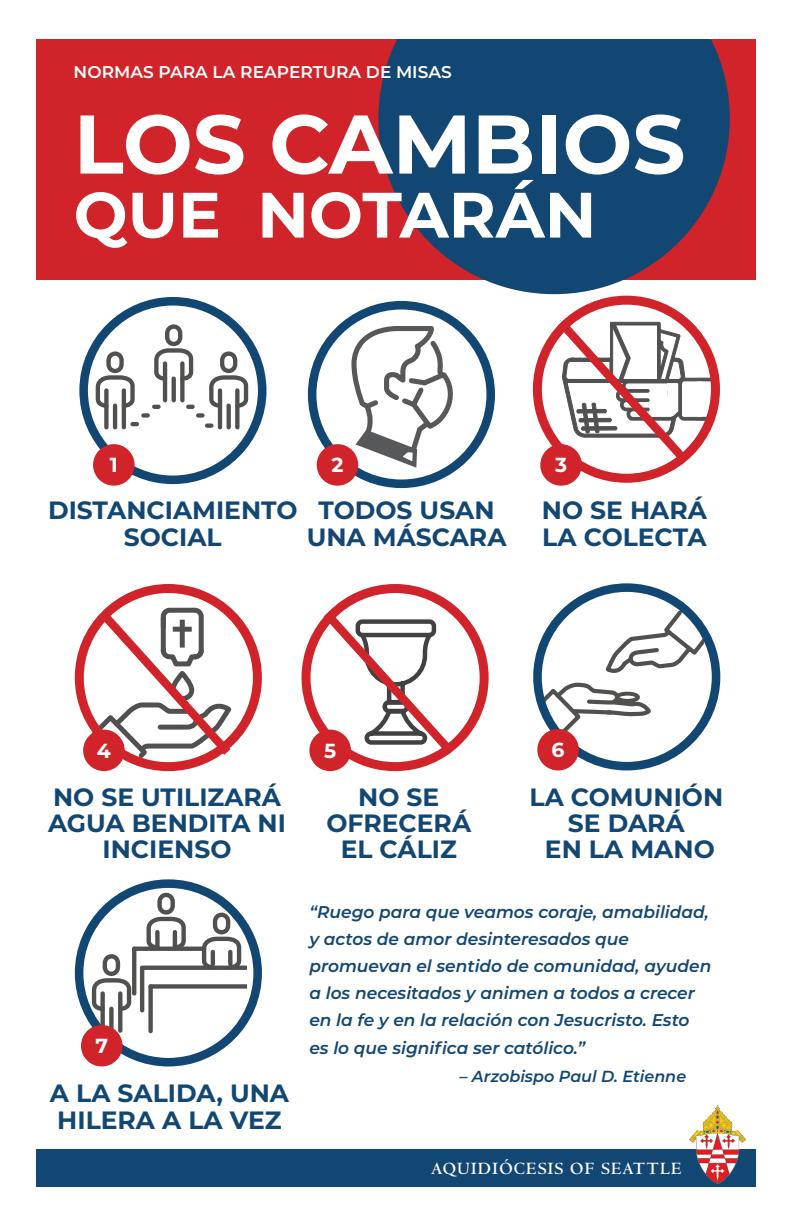
<style>
.page{position:relative;width:792px;height:1224px;background:#fff}
.page>*{position:absolute;margin:0;border:0;box-sizing:border-box;transform-origin:0 0}
.t1{font:700 83px "Montserrat";color:#fff}
.t2{font:700 64px "Montserrat";color:#fff}
.t3{font:700 25px/26px "Montserrat";color:#124773;text-align:center}
.t4{font:700 20.4px "Montserrat";color:#fff}
.t5{font:700 18px "Centaur";letter-spacing:.06em;color:#fff}
.t6{font:italic 600 17px/27.2px "Montserrat";color:#124773}
.t7{font:600 17px "Montserrat";color:#fff}
.t8{font:italic 600 16px "Montserrat";color:#124773}
</style>
<div class="page">
<svg style="left:312px;top:305px;width:179px;height:179px"></svg>
<div style="left:308px;top:301px;width:187px;height:187px;border:9px solid #124773;border-radius:50%"></div>
<svg style="left:539px;top:682px;width:112px;height:58px"></svg>
<svg style="left:605px;top:610px;width:99px;height:63px"></svg>
<div style="left:617px;top:694px;width:21px;height:7px;background:#fff;border-radius:50%"></div>
<div style="left:615px;top:692px;width:25px;height:11px;border:4px solid #50504f;border-radius:50%"></div>
<div style="left:75px;top:584px;width:187px;height:187px;border:9px solid #d1232a;border-radius:50%"></div>
<div style="left:36px;top:35px;width:720px;height:244px;background:#d1232a"></div>
<svg style="left:84px;top:301px;width:178px;height:179px"></svg>
<div style="left:79px;top:297px;width:187px;height:187px;border:9px solid #124773;border-radius:50%"></div>
<div style="left:533px;top:583px;width:187px;height:187px;border:9px solid #124773;border-radius:50%"></div>
<svg style="left:306px;top:589px;width:178px;height:178px"></svg>
<div style="left:302px;top:584px;width:187px;height:187px;border:9px solid #d1232a;border-radius:50%"></div>
<div style="left:75px;top:879px;width:187px;height:187px;border:9px solid #124773;border-radius:50%"></div>
<div style="left:533px;top:296px;width:187px;height:187px;border:9px solid #d1232a;border-radius:50%"></div>
<svg style="left:378px;top:38px;width:352px;height:256px;fill:#124773"></svg>
<div style="left:0;top:0;width:792px;height:38px;background:#fff"></div>
<svg style="left:133px;top:422px;width:4px;height:4px"></svg>
<hr style="left:122px;top:390px;width:4px;height:37px;background:#50504f">
<div style="left:104px;top:390px;width:5px;height:37px;background:#50504f"></div>
<hr style="left:113px;top:406px;width:4px;height:21px;background:#50504f">
<svg style="left:95px;top:349px;width:42px;height:61px"></svg>
<svg style="left:143px;top:324px;width:105px;height:104px"></svg>
<svg style="left:351px;top:326px;width:106px;height:142px"></svg>
<svg style="left:144px;top:892px;width:44px;height:55px"></svg>
<svg style="left:134px;top:947px;width:66px;height:4px"></svg>
<svg style="left:118px;top:1013px;width:4px;height:18px"></svg>
<div style="left:100px;top:993px;width:5px;height:38px;background:#50504f"></div>
<div style="left:109px;top:1009px;width:5px;height:22px;background:#50504f"></div>
<svg style="left:92px;top:954px;width:41px;height:59px"></svg>
<svg style="left:200px;top:910px;width:43px;height:56px"></svg>
<hr style="left:142px;top:966px;width:105px;height:4px;background:#50504f">
<div style="left:151px;top:984px;width:96px;height:5px;background:#50504f"></div>
<hr style="left:132px;top:949px;width:4px;height:44px;background:#50504f">
<hr style="left:140px;top:968px;width:4px;height:42px;background:#50504f">
<div style="left:148px;top:986px;width:5px;height:45px;background:#50504f"></div>
<div style="left:93px;top:444px;width:42px;height:42px;background:#d1232a;border-radius:50%"></div>
<div style="left:83px;top:730px;width:42px;height:41px;background:#d1232a;border-radius:50%"></div>
<div style="left:537px;top:729px;width:42px;height:41px;background:#d1232a;border-radius:50%"></div>
<div style="left:309px;top:730px;width:42px;height:41px;background:#d1232a;border-radius:50%"></div>
<div style="left:81px;top:1025px;width:42px;height:41px;background:#d1232a;border-radius:50%"></div>
<div style="left:317px;top:444px;width:41px;height:42px;background:#d1232a;border-radius:50%"></div>
<div style="left:540px;top:444px;width:42px;height:42px;background:#d1232a;border-radius:50%"></div>
<svg style="left:549px;top:311px;width:162px;height:162px"></svg>
<svg style="left:91px;top:602px;width:148px;height:162px"></svg>
<svg style="left:315px;top:602px;width:148px;height:162px"></svg>
<div style="left:36px;top:1150px;width:720px;height:37px;background:#124773"></div>
<img style="left:690px;top:1105px;width:55px;height:79px">
<p class="t7" style="left:74px;top:60px;width:380px">NORMAS PARA LA REAPERTURA DE MISAS</p>
<p class="t1" style="left:74px;top:84px;width:613px">LOS CAMBIOS</p>
<p class="t2" style="left:74px;top:169px;width:524px">QUE NOTARÁN</p>
<p class="t4" style="left:110px;top:450px;width:9px">1</p>
<p class="t3" style="left:48px;top:496px;width:251px;line-height:27px">DISTANCIAMIENTO<br>SOCIAL</p>
<p class="t4" style="left:331px;top:450px;width:14px">2</p>
<p class="t4" style="left:555px;top:450px;width:14px">3</p>
<p class="t3" style="left:307px;top:496px;width:201px;line-height:27px">TODOS USAN<br>UNA MÁSCARA</p>
<p class="t3" style="left:542px;top:496px;width:167px;line-height:27px;text-align:left">NO SE HARÁ<br>LA COLECTA</p>
<p class="t4" style="left:97px;top:736px;width:16px">4</p>
<p class="t4" style="left:324px;top:736px;width:14px">5</p>
<p class="t4" style="left:552px;top:735px;width:14px">6</p>
<p class="t3" style="left:48px;top:783px;width:239px">NO SE UTILIZARÁ<br>AGUA BENDITA NI<br>INCIENSO</p>
<p class="t3" style="left:529px;top:783px;width:195px">LA COMUNIÓN<br>SE DARÁ<br>EN LA MANO</p>
<p class="t3" style="left:326px;top:783px;width:146px">NO SE<br>OFRECERÁ<br>EL CÁLIZ</p>
<p class="t4" style="left:95px;top:1031px;width:14px">7</p>
<p class="t3" style="left:50px;top:1078px;width:241px;line-height:27px;text-align:left">A LA SALIDA, UNA<br>HILERA A LA VEZ</p>
<p class="t6" style="left:309px;top:898px;width:403px">“Ruego para que veamos coraje, amabilidad, y actos de amor desinteresados que promuevan el sentido de comunidad, ayuden a los necesitados y animen a todos a crecer en la fe y en la relación con Jesucristo. Esto es lo que significa ser católico.”</p>
<p class="t8" style="left:460px;top:1065px;width:228px">– Arzobispo Paul D. Etienne</p>
<p class="t5" style="left:431px;top:1159px;width:252px">AQUIDIÓCESIS OF SEATTLE</p>
</div>
